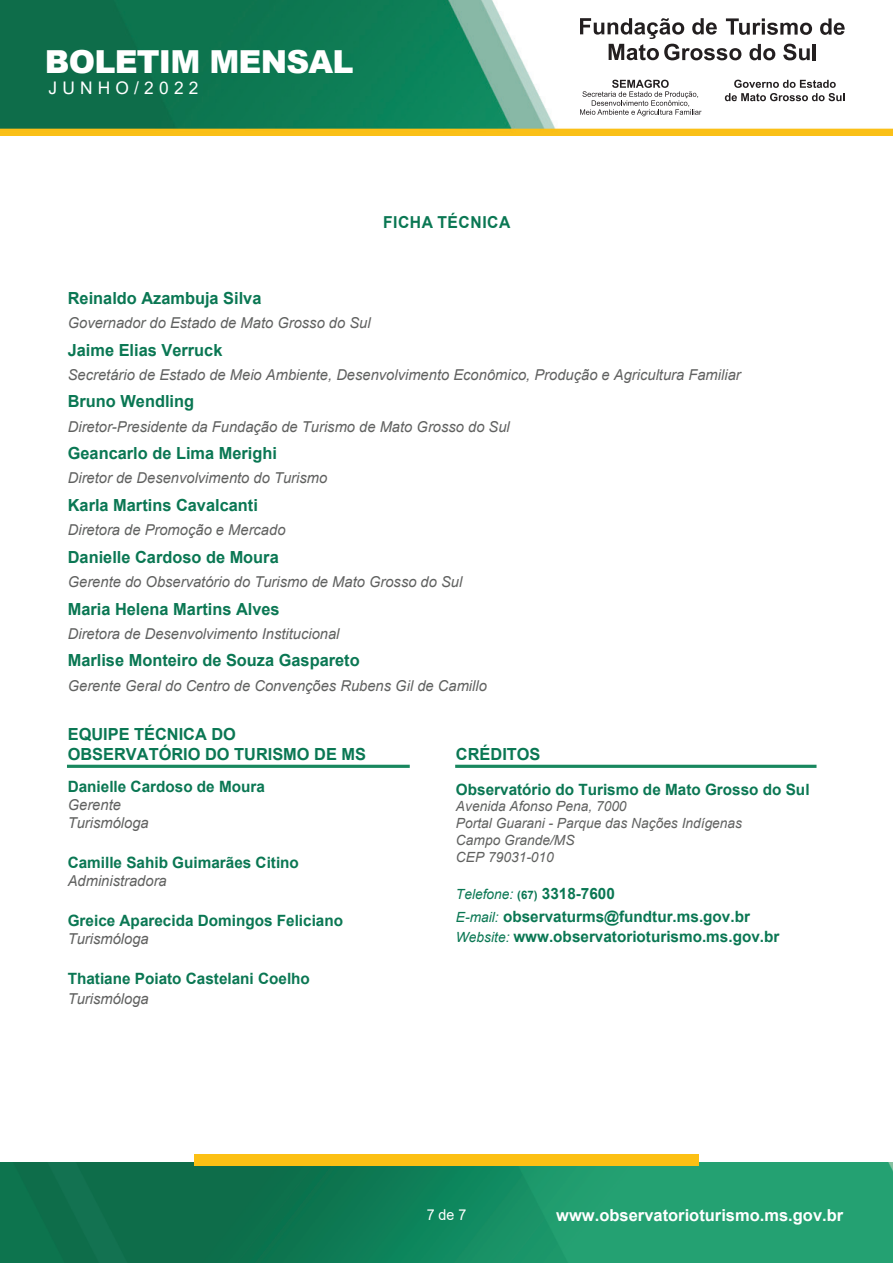
<style>
.page{position:relative;width:893px;height:1263px;background:#fff}
.page>*{position:absolute;margin:0;border:0;box-sizing:border-box;transform-origin:0 0}
.t1{font:900 31.65px "Arial";letter-spacing:-.025em;color:#fff}
.t2{font:17.4px "Arial";letter-spacing:.3em;color:#fff}
.t3{font:700 16.65px/19.6px "Arial";color:#0a7753}
.t4{font:700 16.5px "Arial";color:#fff}
.t5{font:700 16.5px "Arial";letter-spacing:.035em;color:#0a7753;scale:.95 1}
.t6{font:700 15.6px/20px "Arial";color:#0a7753}
.t7{font:italic 15px/18px "Arial";color:#606160}
.t8{font:15px "Arial";color:#fff;scale:.95 1}
.t9{font:italic 13.95px/16.8px "Arial";color:#606160}
.t10{font:italic 13.95px "Arial";color:#0a7753}
.s1{font-weight:700;font-style:normal;font-size:11.7px}
.s2{font-weight:700;font-style:normal;font-size:15.6px}
.s3{font-weight:400;font-style:italic;font-size:13.95px}
</style>
<div class="page">
<img style="left:0;top:0;width:893px;height:135px">
<img style="left:0;top:1162px;width:893px;height:101px">
<div style="left:194px;top:1154px;width:505px;height:11px;background:#fcc014"></div>
<svg style="left:820px;top:18px;width:25px;height:17px"></svg>
<svg style="left:580px;top:18px;width:232px;height:42px"></svg>
<hr style="left:813px;top:44px;width:3px;height:16px;background:#231f20">
<svg style="left:580px;top:80px;width:121px;height:36px"></svg>
<svg style="left:725px;top:80px;width:120px;height:21px"></svg>
<div style="left:67px;top:765px;width:343px;height:3px;border:2px solid #18875e"></div>
<div style="left:455px;top:765px;width:361px;height:3px;border:2px solid #18875e"></div>
<h1 class="t1" style="left:45px;top:39px;width:310px">BOLETIM MENSAL</h1>
<p class="t2" style="left:48px;top:76px;width:152px">JUNHO/2022</p>
<p class="t5" style="left:383px;top:211px;width:136px">FICHA TÉCNICA</p>
<p class="t3" style="left:68px;top:288px;width:195px">Reinaldo Azambuja Silva</p>
<p class="t7" style="left:68px;top:314px;width:304px">Governador do Estado de Mato Grosso do Sul</p>
<p class="t3" style="left:68px;top:340px;width:156px">Jaime Elias Verruck</p>
<p class="t7" style="left:68px;top:366px;width:674px">Secretário de Estado de Meio Ambiente, Desenvolvimento Econômico, Produção e Agricultura Familiar</p>
<p class="t3" style="left:68px;top:392px;width:128px">Bruno Wendling</p>
<p class="t7" style="left:68px;top:418px;width:444px">Diretor-Presidente da Fundação de Turismo de Mato Grosso do Sul</p>
<p class="t3" style="left:68px;top:444px;width:211px">Geancarlo de Lima Merighi</p>
<p class="t7" style="left:68px;top:469px;width:261px">Diretor de Desenvolvimento do Turismo</p>
<p class="t3" style="left:68px;top:495px;width:192px">Karla Martins Cavalcanti</p>
<p class="t7" style="left:68px;top:521px;width:219px">Diretora de Promoção e Mercado</p>
<p class="t3" style="left:68px;top:547px;width:213px">Danielle Cardoso de Moura</p>
<p class="t7" style="left:68px;top:573px;width:396px">Gerente do Observatório do Turismo de Mato Grosso do Sul</p>
<p class="t3" style="left:68px;top:599px;width:213px">Maria Helena Martins Alves</p>
<p class="t7" style="left:68px;top:625px;width:273px">Diretora de Desenvolvimento Institucional</p>
<p class="t3" style="left:68px;top:651px;width:293px">Marlise Monteiro de Souza Gaspareto</p>
<p class="t7" style="left:68px;top:676px;width:421px">Gerente Geral do Centro de Convenções Rubens Gil de Camillo</p>
<p class="t3" style="left:68px;top:725px;width:300px">EQUIPE TÉCNICA DO<br>OBSERVATÓRIO DO TURISMO DE MS</p>
<p class="t6" style="left:68px;top:777px;width:199px">Danielle Cardoso de Moura</p>
<p class="t7" style="left:68px;top:796px;width:83px">Gerente<br>Turismóloga</p>
<p class="t6" style="left:68px;top:853px;width:233px">Camille Sahib Guimarães Citino</p>
<p class="t7" style="left:68px;top:872px;width:101px">Administradora</p>
<p class="t6" style="left:68px;top:910px;width:277px">Greice Aparecida Domingos Feliciano</p>
<p class="t7" style="left:68px;top:930px;width:83px">Turismóloga</p>
<p class="t6" style="left:68px;top:968px;width:244px">Thatiane Poiato Castelani Coelho</p>
<p class="t7" style="left:68px;top:989px;width:83px">Turismóloga</p>
<p class="t3" style="left:456px;top:744px;width:86px">CRÉDITOS</p>
<p class="t6" style="left:456px;top:779px;width:355px">Observatório do Turismo de Mato Grosso do Sul</p>
<p class="t9" style="left:456px;top:798px;width:288px">Avenida Afonso Pena, 7000<br>Portal Guarani - Parque das Nações Indígenas<br>Campo Grande/MS<br>CEP 79031-010</p>
<p class="t10" style="left:456px;top:885px;width:160px">Telefone: <span class="s1">(67)</span> <span class="s2">3318-7600</span></p>
<p class="t6" style="left:456px;top:907px;width:325px"><span class="s3">E-mail:</span> observaturms@fundtur.ms.gov.br<br><span class="s3">Website:</span> www.observatorioturismo.ms.gov.br</p>
<p class="t8" style="left:427px;top:1204px;width:43px">7 de 7</p>
<p class="t4" style="left:556px;top:1203px;width:288px">www.observatorioturismo.ms.gov.br</p>
</div>
